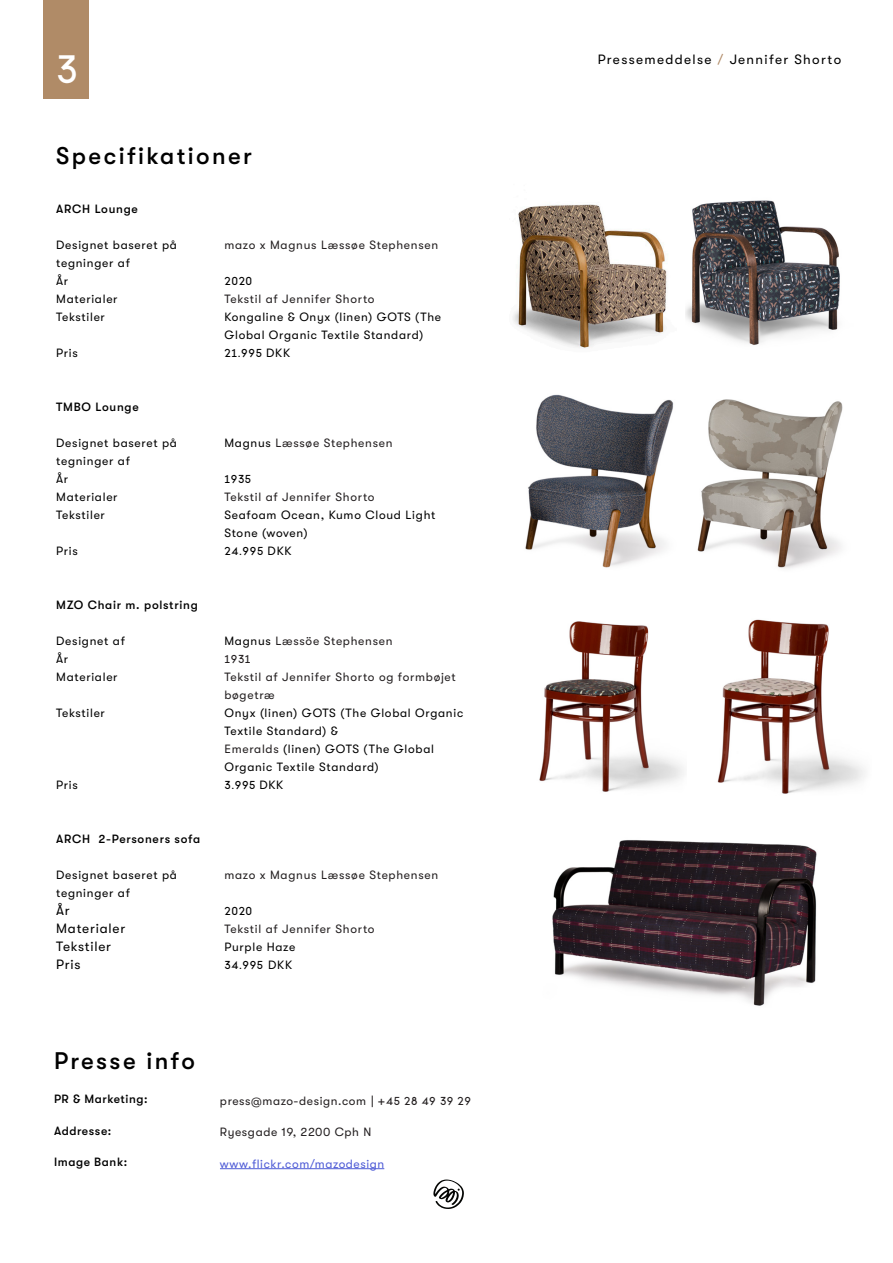
<style>
.page{position:relative;width:893px;height:1263px;background:#fff}
.page>*{position:absolute;margin:0;border:0;box-sizing:border-box;transform-origin:0 0}
.t1{font:36px "Futwora Pro";color:#fff}
.t2{font:500 24px "GT Walsheim Pro";letter-spacing:.1em;color:#000}
.t3{font:13.5px "GT Walsheim Pro";letter-spacing:.09em;color:#000}
.t4{font:13.5px "GT Walsheim Pro";letter-spacing:.06em;color:#000}
.t5{font:12px/18px "GT Walsheim Pro";letter-spacing:.06em;color:#000}
.t6{font:12px/18px "GT Walsheim Pro";letter-spacing:.06em;color:#231f20}
.t7{font:500 12px "GT Walsheim Pro";letter-spacing:.06em;color:#000}
.t8{font:12px "GT Walsheim Pro";letter-spacing:.05em;color:#4f5cd6}
.t9{font:10.5px "Futwora Pro";letter-spacing:.06em;color:#000}
.t10{font:10.5px "Futwora Pro";color:#231f20}
.s1{font-family:"GT Walsheim Pro";font-size:12px}
.s2{color:#000}
.s3{color:#231f20}
.s4{font-family:"Futwora Pro";font-size:10.5px}
.s5{color:#b08a66}
</style>
<div class="page">
<svg style="left:433px;top:1179px;width:31px;height:30px"></svg>
<div style="left:43px;top:0;width:46px;height:99px;background:#b08b67"></div>
<img style="left:513px;top:204px;width:154px;height:145px">
<img style="left:685px;top:200px;width:155px;height:145px">
<img style="left:697px;top:399px;width:146px;height:170px">
<hr style="left:220px;top:1168px;width:164px;height:1px;background:#4f5cd6">
<img style="left:552px;top:840px;width:265px;height:166px">
<img style="left:717px;top:619px;width:148px;height:175px">
<img style="left:539px;top:621px;width:145px;height:171px">
<svg style="left:372px;top:1095px;width:1px;height:12px"></svg>
<img style="left:525px;top:394px;width:149px;height:174px">
<p class="t1" style="left:56px;top:43px;width:23px">3</p>
<p class="t2" style="left:56px;top:142px;width:197px">Specifikationer</p>
<p class="t7" style="left:56px;top:202px;width:83px">ARCH Lounge</p>
<p class="t5" style="left:56px;top:236px;width:122px">Designet baseret på tegninger af</p>
<p class="t5" style="left:56px;top:272px;width:14px">År</p>
<p class="t5" style="left:56px;top:290px;width:63px">Materialer</p>
<p class="t5" style="left:56px;top:308px;width:50px">Tekstiler</p>
<p class="t5" style="left:56px;top:344px;width:23px">Pris</p>
<p class="t7" style="left:56px;top:400px;width:84px">TMBO Lounge</p>
<p class="t5" style="left:56px;top:434px;width:122px">Designet baseret på</p>
<p class="t5" style="left:56px;top:452px;width:75px">tegninger af</p>
<p class="t5" style="left:56px;top:470px;width:14px">År</p>
<p class="t5" style="left:56px;top:488px;width:63px">Materialer</p>
<p class="t5" style="left:56px;top:506px;width:50px">Tekstiler</p>
<p class="t5" style="left:56px;top:542px;width:23px">Pris</p>
<p class="t7" style="left:56px;top:598px;width:143px">MZO Chair m. polstring</p>
<p class="t5" style="left:56px;top:632px;width:70px">Designet af</p>
<p class="t5" style="left:56px;top:650px;width:14px">År</p>
<p class="t5" style="left:56px;top:668px;width:63px">Materialer</p>
<p class="t5" style="left:56px;top:704px;width:50px">Tekstiler</p>
<p class="t5" style="left:56px;top:776px;width:23px">Pris</p>
<p class="t7" style="left:56px;top:832px;width:146px">ARCH 2-Personers sofa</p>
<p class="t5" style="left:56px;top:866px;width:122px">Designet baseret på tegninger af</p>
<p class="t3" style="left:56px;top:903px;width:15px">År</p>
<p class="t4" style="left:56px;top:921px;width:71px">Materialer</p>
<p class="t4" style="left:56px;top:939px;width:56px">Tekstiler</p>
<p class="t3" style="left:56px;top:957px;width:26px">Pris</p>
<p class="t6" style="left:224px;top:236px;width:215px">mazo x Magnus Læssøe Stephensen</p>
<p class="t9" style="left:224px;top:273px;width:29px">2020</p>
<p class="t6" style="left:224px;top:290px;width:152px">Tekstil af Jennifer Shorto</p>
<p class="t5" style="left:224px;top:308px;width:218px">Kongaline &amp; Onyx (linen) GOTS (The<br>Global Organic Textile Standard)</p>
<p class="t9" style="left:224px;top:345px;width:67px">21.995 <span class="s1">DKK</span></p>
<p class="t6" style="left:224px;top:434px;width:170px"><span class="s2">Magnus</span> Læssøe Stephensen</p>
<p class="t9" style="left:224px;top:471px;width:28px">1935</p>
<p class="t6" style="left:224px;top:488px;width:152px">Tekstil af Jennifer Shorto</p>
<p class="t5" style="left:224px;top:506px;width:212px">Seafoam Ocean, Kumo Cloud Light<br>Stone (woven)</p>
<p class="t9" style="left:224px;top:543px;width:69px">24.995 <span class="s1">DKK</span></p>
<p class="t6" style="left:224px;top:632px;width:170px"><span class="s2">Magnus</span> Læssöe Stephensen</p>
<p class="t10" style="left:224px;top:651px;width:28px">1931</p>
<p class="t6" style="left:224px;top:668px;width:233px">Tekstil af Jennifer Shorto og formbøjet bøgetræ</p>
<p class="t5" style="left:224px;top:704px;width:240px">Onyx (linen) GOTS (The Global Organic<br>Textile Standard) &amp;</p>
<p class="t5" style="left:224px;top:740px;width:211px"><span class="s3">Emeralds</span> (linen) GOTS (The Global<br>Organic Textile Standard)</p>
<p class="t9" style="left:224px;top:777px;width:60px">3.995 <span class="s1">DKK</span></p>
<p class="t6" style="left:224px;top:866px;width:215px">mazo x Magnus Læssøe Stephensen</p>
<p class="t9" style="left:224px;top:903px;width:29px">2020</p>
<p class="t6" style="left:224px;top:920px;width:152px">Tekstil af Jennifer Shorto</p>
<p class="t5" style="left:224px;top:938px;width:72px">Purple Haze</p>
<p class="t9" style="left:224px;top:957px;width:69px">34.995 <span class="s1">DKK</span></p>
<p class="t2" style="left:54px;top:1048px;width:142px">Presse info</p>
<p class="t7" style="left:54px;top:1092px;width:95px">PR &amp; Marketing:</p>
<p class="t7" style="left:54px;top:1124px;width:59px">Addresse:</p>
<p class="t7" style="left:54px;top:1155px;width:75px">Image Bank:</p>
<p class="t6" style="left:220px;top:1091px;width:253px">press@mazo-design.com <span class="s4">+45 28 49 39 29</span></p>
<p class="t6" style="left:220px;top:1123px;width:153px">Ryesgade 19, 2200 Cph N</p>
<p class="t8" style="left:220px;top:1157px;width:166px">www.flickr.com/mazodesign</p>
<p class="t3" style="left:598px;top:52px;width:245px">Pressemeddelse <span class="s5">/</span> Jennifer Shorto</p>
</div>
